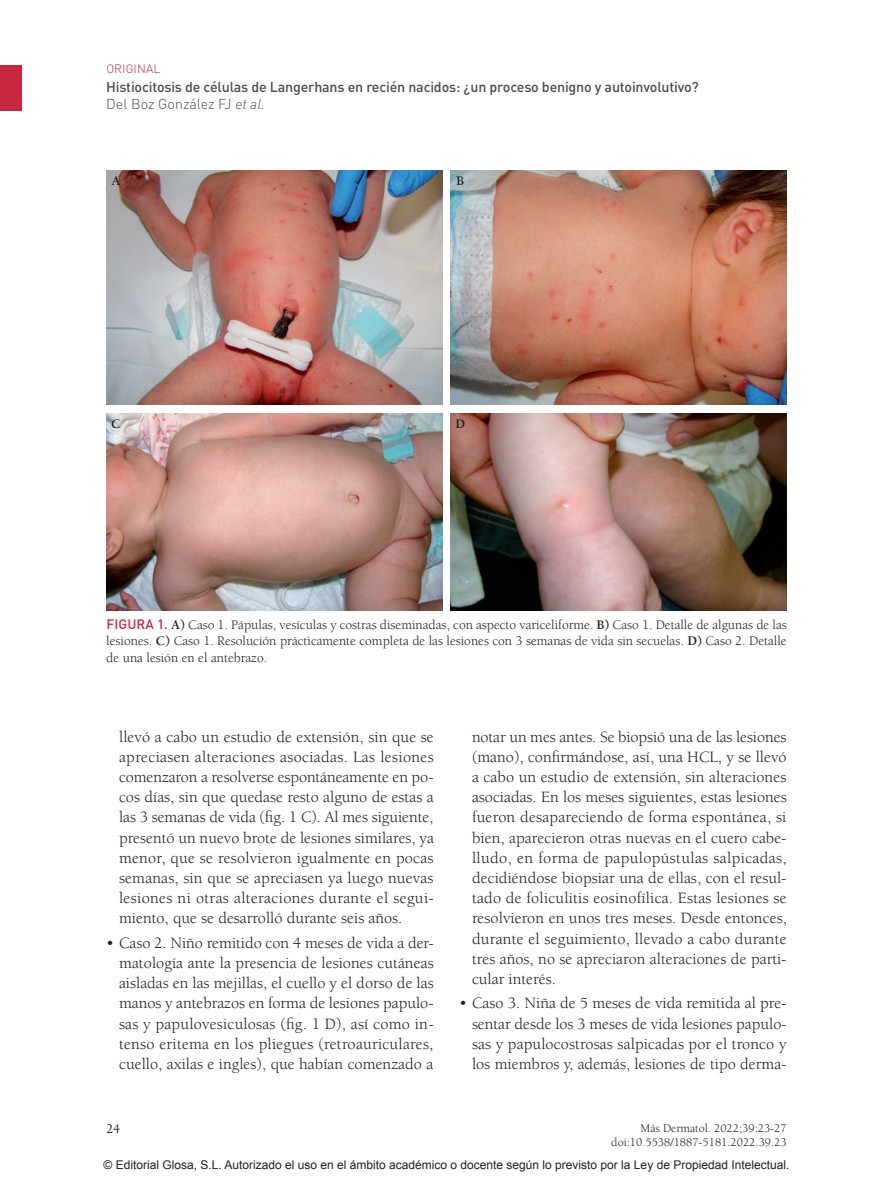
<style>
.page{position:relative;width:893px;height:1191px;background:#fff}
.page>*{position:absolute;margin:0;border:0;box-sizing:border-box;transform-origin:0 0}
.t1{font:16.2px/20.2px "Berkeley";color:#231f20;text-align:justify}
.t2{font:500 14.25px/17.1px "DIN Pro";letter-spacing:-.015em;color:#4b4c4d}
.t3{font:13.5px/16.2px "Berkeley";color:#231f20;text-align:justify}
.t4{font:700 13.5px "Berkeley";color:#231f20}
.t5{font:500 13.5px "Berkeley";color:#231f20}
.t6{font:12px "Arial";color:#231f20}
.t7{font:12px/14.4px "Berkeley";color:#231f20;text-align:right}
.t8{font:300 12px "DIN Pro";letter-spacing:.01em;color:#c8263f}
.s1{font-weight:300}
.s2{font-weight:300;font-style:italic}
.s3{font-family:"DIN Pro";font-weight:500;color:#c8263f}
.s4{font-weight:700}
</style>
<div class="page">
<div style="left:0;top:65px;width:21px;height:46px;background:#c8263f"></div>
<img style="left:106px;top:170px;width:336px;height:234px">
<img style="left:106px;top:413px;width:336px;height:197px">
<img style="left:451px;top:170px;width:336px;height:234px">
<img style="left:451px;top:413px;width:336px;height:197px">
<p class="t8" style="left:106px;top:60px;width:55px">ORIGINAL</p>
<p class="t2" style="left:106px;top:78px;width:594px">Histiocitosis de células de Langerhans en recién nacidos: ¿un proceso benigno y autoinvolutivo?<br><span class="s1">Del Boz González FJ</span> <span class="s2">et al.</span></p>
<p class="t4" style="left:111px;top:174px;width:11px">A</p>
<p class="t4" style="left:111px;top:417px;width:11px">C</p>
<p class="t4" style="left:456px;top:174px;width:10px">B</p>
<p class="t4" style="left:455px;top:417px;width:11px">D</p>
<p class="t3" style="left:106px;top:617px;width:682px"><span class="s3">FIGURA 1.</span> <span class="s4">A)</span> Caso 1. Pápulas, vesículas y costras diseminadas, con aspecto variceliforme. <span class="s4">B)</span> Caso 1. Detalle de algunas de las lesiones. <span class="s4">C)</span> Caso 1. Resolución prácticamente completa de las lesiones con 3 semanas de vida sin secuelas. <span class="s4">D)</span> Caso 2. Detalle de una lesión en el antebrazo.</p>
<p class="t1" style="left:119px;top:726px;width:316px">llevó a cabo un estudio de extensión, sin que se apreciasen alteraciones asociadas. Las lesiones comenzaron a resolverse espontáneamente en po&shy;cos días, sin que quedase resto alguno de estas a las 3 semanas de vida (fig. 1 C). Al mes siguiente, presentó un nuevo brote de lesiones similares, ya menor, que se resolvieron igualmente en pocas semanas, sin que se apreciasen ya luego nuevas lesiones ni otras alteraciones durante el segui&shy;miento, que se desarrolló durante seis años.</p>
<p class="t1" style="left:119px;top:933px;width:316px;text-indent:-13px">• Caso 2. Niño remitido con 4 meses de vida a der&shy;matología ante la presencia de lesiones cutáneas aisladas en las mejillas, el cuello y el dorso de las manos y antebrazos en forma de lesiones papulo&shy;sas y papulovesiculosas (fig. 1 D), así como in&shy;tenso eritema en los pliegues (retroauriculares, cuello, axilas e ingles), que habían comenzado a</p>
<p class="t5" style="left:106px;top:1121px;width:16px">24</p>
<p class="t1" style="left:472px;top:726px;width:316px">notar un mes antes. Se biopsió una de las lesiones (mano), confirmándose, así, una HCL, y se llevó a cabo un estudio de extensión, sin alteraciones asociadas. En los meses siguientes, estas lesiones fueron desapareciendo de forma espontánea, si bien, aparecieron otras nuevas en el cuero cabe&shy;lludo, en forma de papulopústulas salpicadas, decidiéndose biopsiar una de ellas, con el resul&shy;tado de foliculitis eosinofílica. Estas lesiones se resolvieron en unos tres meses. Desde entonces, durante el seguimiento, llevado a cabo durante tres años, no se apreciaron alteraciones de parti&shy;cular interés.</p>
<p class="t1" style="left:472px;top:993px;width:316px;text-indent:-13px">• Caso 3. Niña de 5 meses de vida remitida al pre&shy;sentar desde los 3 meses de vida lesiones papulo&shy;sas y papulocostrosas salpicadas por el tronco y los miembros y, además, lesiones de tipo derma-</p>
<p class="t7" style="left:611px;top:1121px;width:177px">Más Dermatol. 2022;39:23-27 doi:10.5538/1887-5181.2022.39.23</p>
<p class="t6" style="left:103px;top:1156px;width:687px">© Editorial Glosa, S.L. Autorizado el uso en el ámbito académico o docente según lo previsto por la Ley de Propiedad Intelectual.</p>
</div>
